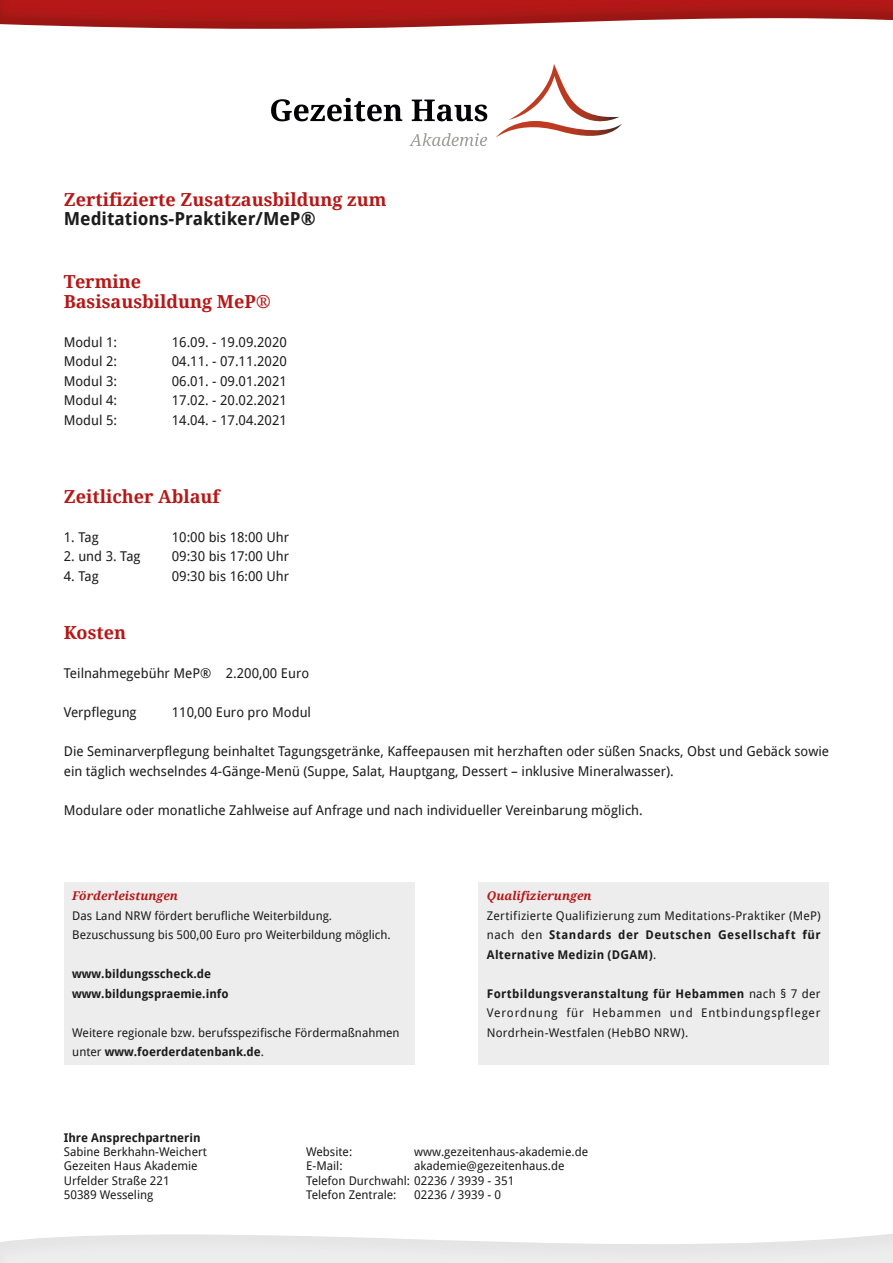
<style>
.page{position:relative;width:893px;height:1263px;background:#fff}
.page>*{position:absolute;margin:0;border:0;box-sizing:border-box;transform-origin:0 0}
.t1{font:700 18px/19.5px "Droid Serif";color:#b61717}
.t2{font:700 18px "Droid Sans";color:#1c1c1c}
.t3{font:13.5px/19.5px "Droid Sans";color:#1c1c1c}
.t4{font:12px/19.5px "Droid Sans";color:#1c1c1c}
.t5{font:700 12px/19.5px "Droid Sans";color:#1c1c1c}
.t6{font:italic 700 12px "Droid Serif";color:#b61717}
.s1{font-weight:700}
</style>
<div class="page">
<img style="left:0;top:0;width:893px;height:29px">
<svg style="left:271px;top:98px;width:131px;height:23px"></svg>
<svg style="left:412px;top:100px;width:75px;height:21px"></svg>
<svg style="left:496px;top:64px;width:126px;height:74px"></svg>
<svg style="left:409px;top:133px;width:78px;height:13px"></svg>
<div style="left:64px;top:882px;width:351px;height:183px;background:#ededed"></div>
<div style="left:478px;top:882px;width:351px;height:183px;background:#ededed"></div>
<h1 class="t1" style="left:64px;top:190px;width:324px">Zertifizierte Zusatzausbildung zum</h1>
<h1 class="t2" style="left:64px;top:209px;width:253px">Meditations-Praktiker/MeP®</h1>
<h1 class="t1" style="left:64px;top:272px;width:209px">Termine<br>Basisausbildung MeP®</h1>
<p class="t3" style="left:64px;top:332px;width:55px">Modul 1:</p>
<p class="t3" style="left:172px;top:332px;width:117px">16.09. - 19.09.2020</p>
<p class="t3" style="left:64px;top:352px;width:55px">Modul 2:</p>
<p class="t3" style="left:172px;top:352px;width:117px">04.11. - 07.11.2020</p>
<p class="t3" style="left:64px;top:371px;width:55px">Modul 3:</p>
<p class="t3" style="left:172px;top:371px;width:117px">06.01. - 09.01.2021</p>
<p class="t3" style="left:64px;top:391px;width:55px">Modul 4:</p>
<p class="t3" style="left:172px;top:391px;width:117px">17.02. - 20.02.2021</p>
<p class="t3" style="left:64px;top:410px;width:55px">Modul 5:</p>
<p class="t3" style="left:172px;top:410px;width:117px">14.04. - 17.04.2021</p>
<h1 class="t1" style="left:64px;top:487px;width:158px">Zeitlicher Ablauf</h1>
<p class="t3" style="left:64px;top:527px;width:36px">1. Tag</p>
<p class="t3" style="left:172px;top:527px;width:119px">10:00 bis 18:00 Uhr</p>
<p class="t3" style="left:64px;top:547px;width:78px">2. und 3. Tag</p>
<p class="t3" style="left:172px;top:547px;width:119px">09:30 bis 17:00 Uhr</p>
<p class="t3" style="left:64px;top:566px;width:36px">4. Tag</p>
<p class="t3" style="left:172px;top:566px;width:119px">09:30 bis 16:00 Uhr</p>
<h1 class="t1" style="left:64px;top:623px;width:64px">Kosten</h1>
<p class="t3" style="left:64px;top:664px;width:247px">Teilnahmegebühr MeP® 2.200,00 Euro</p>
<p class="t3" style="left:64px;top:703px;width:74px">Verpflegung</p>
<p class="t3" style="left:172px;top:703px;width:141px">110,00 Euro pro Modul</p>
<p class="t3" style="left:64px;top:742px;width:767px">Die Seminarverpflegung beinhaltet Tagungsgetränke, Kaffeepausen mit herzhaften oder süßen Snacks, Obst und Gebäck sowie ein täglich wechselndes 4-Gänge-Menü (Suppe, Salat, Hauptgang, Dessert – inklusive Mineralwasser).</p>
<p class="t3" style="left:64px;top:800px;width:581px">Modulare oder monatliche Zahlweise auf Anfrage und nach individueller Vereinbarung möglich.</p>
<p class="t6" style="left:72px;top:889px;width:107px">Förderleistungen</p>
<p class="t4" style="left:72px;top:906px;width:320px">Das Land NRW fördert berufliche Weiterbildung.<br>Bezuschussung bis 500,00 Euro pro Weiterbildung möglich.</p>
<p class="t5" style="left:72px;top:964px;width:158px">www.bildungsscheck.de www.bildungspraemie.info</p>
<p class="t4" style="left:72px;top:1023px;width:329px">Weitere regionale bzw. berufsspezifische Fördermaßnahmen unter <span class="s1">www.foerderdatenbank.de</span>.</p>
<p class="t6" style="left:487px;top:889px;width:106px">Qualifizierungen</p>
<p class="t4" style="left:487px;top:906px;width:335px;text-align:justify">Zertifizierte Qualifizierung zum Meditations-Praktiker (MeP) nach den <span class="s1">Standards der Deutschen Gesellschaft für Alternative Medizin (DGAM)</span>.</p>
<p class="t4" style="left:487px;top:984px;width:335px;text-align:justify"><span class="s1">Fortbildungsveranstaltung für Hebammen</span> nach § 7 der Verordnung für Hebammen und Entbindungspfleger Nordrhein-Westfalen (HebBO NRW).</p>
<p class="t5" style="left:64px;top:1128px;width:138px">Ihre Ansprechpartnerin</p>
<p class="t4" style="left:64px;top:1145px;width:145px;line-height:14.4px">Sabine Berkhahn-Weichert<br>Gezeiten Haus Akademie<br>Urfelder Straße 221<br>50389 Wesseling</p>
<p class="t4" style="left:306px;top:1142px;width:48px">Website:</p>
<p class="t4" style="left:414px;top:1142px;width:175px">www.gezeitenhaus-akademie.de</p>
<p class="t4" style="left:306px;top:1156px;width:38px">E-Mail:</p>
<p class="t4" style="left:306px;top:1159px;width:260px;line-height:14.4px;text-indent:108px">akademie@gezeitenhaus.de<br>Telefon Durchwahl: 02236 / 3939 - 351<br>Telefon Zentrale:</p>
<p class="t4" style="left:414px;top:1185px;width:88px">02236 / 3939 - 0</p>
</div>
